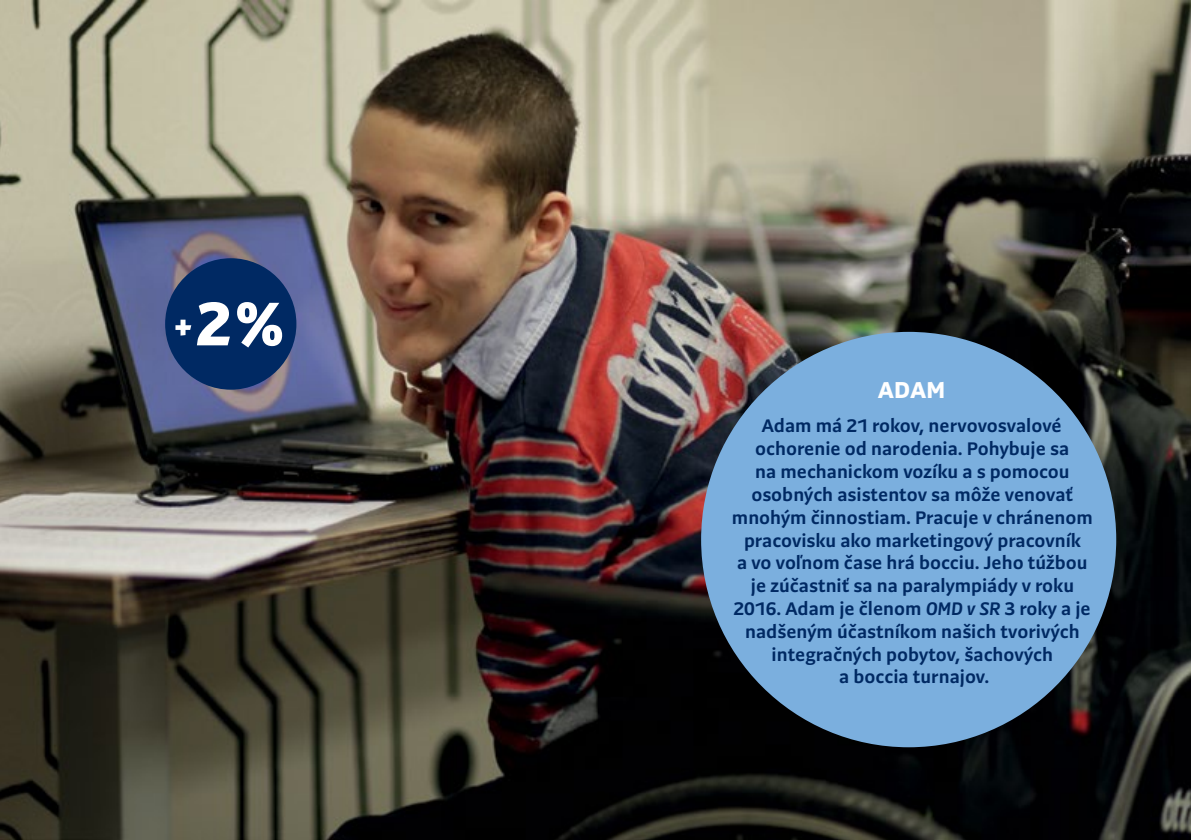
<style>
.page{position:relative;width:1191px;height:840px;background:#fff}
.page>*{position:absolute;margin:0;border:0;box-sizing:border-box;transform-origin:0 0}
.t1{font:900 64px "Preto Sans Basic";color:#fff}
.t2{font:900 24px "Preto Sans Basic";color:#fff}
.t3{font:700 19px/22.8px "Preto Sans Basic";color:#002963;text-align:center}
.s1{font-style:italic}
</style>
<div class="page">
<img style="left:0;top:0;width:1191px;height:839px">
<div style="left:701px;top:331px;width:415px;height:415px;background:#7bafde;border-radius:50%"></div>
<div style="left:165px;top:258px;width:131px;height:131px;background:#002963;border-radius:50%"></div>
<svg style="left:175px;top:319px;width:16px;height:16px"></svg>
<h1 class="t1" style="left:195px;top:282px;width:89px">2%</h1>
<p class="t2" style="left:878px;top:374px;width:69px">ADAM</p>
<p class="t3" style="left:732px;top:414px;width:362px">Adam má 21 rokov, nervovosvalové ochorenie od narodenia. Pohybuje sa<br>na mechanickom vozíku a s pomocou osobných asistentov sa môže venovať mnohým činnostiam. Pracuje v chránenom pracovisku ako marketingový pracovník<br>a vo voľnom čase hrá bocciu. Jeho túžbou je zúčastniť sa na paralympiády v roku 2016. Adam je členom <span class="s1">OMD v SR</span> 3 roky a je nadšeným účastníkom našich tvorivých integračných pobytov, šachových<br>a boccia turnajov.</p>
</div>
